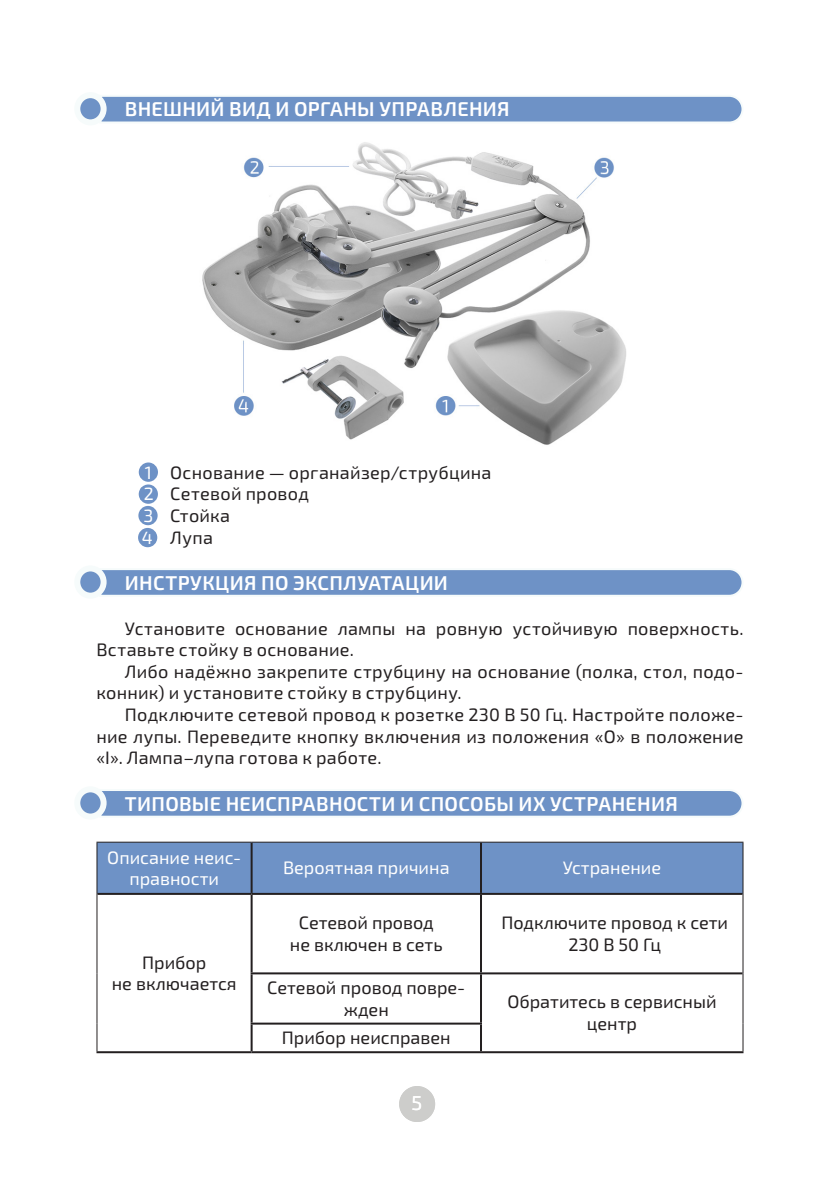
<style>
.page{position:relative;width:840px;height:1191px;background:#fff}
.page>*{position:absolute;margin:0;border:0;box-sizing:border-box;transform-origin:0 0}
.заголовки{font:600 20px "Exo 2.0";letter-spacing:.015em;color:#fff}
.t1{font:20px "Exo 2.0";color:#fff}
.табл{font:18px/21.6px "Exo 2.0";letter-spacing:.01em;color:#231f20;text-align:center}
.табл-2{font:18px/21.6px "Exo 2.0";color:#fff;text-align:center}
.Стиль_абзаца_3{font:17.8px "Exo 2.0";color:#fff}
</style>
<div class="page">
<div style="left:399px;top:1086px;width:36px;height:36px;background:#cdcdcb;border-radius:50%"></div>
<svg style="left:101px;top:96px;width:641px;height:26px;background:#7698c9"></svg>
<div style="left:77px;top:95px;width:26px;height:27px;background:#6e92c6;border-radius:50%"></div>
<div style="left:74px;top:92px;width:32px;height:33px;border:6px solid #f6fbfb;border-radius:50%"></div>
<svg style="left:101px;top:570px;width:641px;height:25px;background:#7094c7"></svg>
<div style="left:77px;top:568px;width:26px;height:27px;background:#6e92c6;border-radius:50%"></div>
<div style="left:74px;top:565px;width:32px;height:33px;border:6px solid #f6fbfb;border-radius:50%"></div>
<div style="left:101px;top:791px;width:641px;height:25px;background:#6e92c6"></div>
<div style="left:77px;top:789px;width:26px;height:27px;background:#6e92c6;border-radius:50%"></div>
<div style="left:74px;top:786px;width:32px;height:33px;border:6px solid #f6fbfb;border-radius:50%"></div>
<div style="left:97px;top:842px;width:645px;height:51px;background:#6e92c6"></div>
<hr style="left:250px;top:842px;width:2px;height:51px;background:#231f20">
<hr style="left:479px;top:842px;width:2px;height:51px;background:#231f20">
<hr style="left:97px;top:893px;width:154px;height:2px;background:#231f20">
<hr style="left:251px;top:893px;width:229px;height:2px;background:#231f20">
<hr style="left:250px;top:895px;width:2px;height:77px;background:#231f20">
<hr style="left:480px;top:893px;width:262px;height:2px;background:#231f20">
<hr style="left:479px;top:895px;width:2px;height:77px;background:#231f20">
<hr style="left:250px;top:972px;width:230px;height:2px;background:#231f20">
<hr style="left:250px;top:974px;width:2px;height:48px;background:#231f20">
<hr style="left:480px;top:972px;width:262px;height:2px;background:#231f20">
<hr style="left:479px;top:974px;width:2px;height:48px;background:#231f20">
<hr style="left:250px;top:1022px;width:231px;height:2px;background:#231f20">
<hr style="left:250px;top:1024px;width:2px;height:27px;background:#231f20">
<hr style="left:479px;top:1024px;width:2px;height:27px;background:#231f20">
<hr style="left:96px;top:1051px;width:155px;height:2px;background:#231f20">
<hr style="left:251px;top:1051px;width:229px;height:2px;background:#231f20">
<hr style="left:480px;top:1051px;width:263px;height:2px;background:#231f20">
<hr style="left:96px;top:841px;width:155px;height:1px;background:#231f20">
<hr style="left:96px;top:842px;width:1px;height:52px;background:#231f20">
<hr style="left:251px;top:841px;width:229px;height:1px;background:#231f20">
<hr style="left:480px;top:841px;width:263px;height:1px;background:#231f20">
<hr style="left:742px;top:842px;width:1px;height:52px;background:#231f20">
<hr style="left:96px;top:894px;width:1px;height:79px;background:#231f20">
<hr style="left:742px;top:894px;width:1px;height:79px;background:#231f20">
<hr style="left:96px;top:973px;width:1px;height:50px;background:#231f20">
<hr style="left:742px;top:973px;width:1px;height:50px;background:#231f20">
<svg style="left:96px;top:1023px;width:1px;height:28px"></svg>
<svg style="left:742px;top:1023px;width:1px;height:28px"></svg>
<img style="left:202px;top:142px;width:424px;height:303px">
<div style="left:139px;top:462px;width:19px;height:20px;background:#6e92c6;border-radius:50%"></div>
<div style="left:139px;top:484px;width:19px;height:20px;background:#6e92c6;border-radius:50%"></div>
<div style="left:138px;top:506px;width:19px;height:19px;background:#6e92c6;border-radius:50%"></div>
<div style="left:138px;top:528px;width:19px;height:19px;background:#6e92c6;border-radius:50%"></div>
<p class="заголовки" style="left:125px;top:97px;width:386px">ВНЕШНИЙ ВИД И ОРГАНЫ УПРАВЛЕНИЯ</p>
<p class="табл" style="left:142px;top:462px;width:351px">1. Основание — органайзер/струбцина</p>
<p class="табл" style="left:140px;top:484px;width:170px">2. Сетевой провод</p>
<p class="табл" style="left:140px;top:505px;width:91px">3. Стойка</p>
<p class="табл" style="left:140px;top:527px;width:74px">4. Лупа</p>
<p class="заголовки" style="left:125px;top:571px;width:324px">ИНСТРУКЦИЯ ПО ЭКСПЛУАТАЦИИ</p>
<p class="табл" style="left:96px;top:618px;width:648px;text-align:left;text-indent:28px">Установите основание лампы на ровную устойчивую поверхность.<br>Вставьте стойку в основание.</p>
<p class="табл" style="left:96px;top:661px;width:648px;text-align:left;text-indent:28px">Либо надёжно закрепите струбцину на основание (полка, стол, подо&shy;конник) и установите стойку в струбцину.</p>
<p class="табл" style="left:96px;top:704px;width:648px;text-align:justify;text-indent:28px">Подключите сетевой провод к розетке 230 В 50 Гц. Настройте положе&shy;ние лупы. Переведите кнопку включения из положения «О» в положение «I». Лампа–лупа готова к работе.</p>
<p class="заголовки" style="left:125px;top:792px;width:554px">ТИПОВЫЕ НЕИСПРАВНОСТИ И СПОСОБЫ ИХ УСТРАНЕНИЯ</p>
<p class="табл-2" style="left:107px;top:846px;width:135px">Описание неис&shy;правности</p>
<p class="табл-2" style="left:283px;top:857px;width:168px">Вероятная причина</p>
<p class="табл-2" style="left:562px;top:857px;width:100px">Устранение</p>
<p class="Стиль_абзаца_3" style="left:145px;top:462px;width:9px">1</p>
<p class="Стиль_абзаца_3" style="left:144px;top:483px;width:11px">2</p>
<p class="Стиль_абзаца_3" style="left:143px;top:505px;width:11px">3</p>
<p class="Стиль_абзаца_3" style="left:142px;top:527px;width:12px">4</p>
<p class="табл" style="left:112px;top:951px;width:126px">Прибор<br>не включается</p>
<p class="табл" style="left:290px;top:912px;width:154px">Сетевой провод не включен в сеть</p>
<p class="табл" style="left:501px;top:912px;width:228px">Подключите провод к сети<br>230 В 50 Гц</p>
<p class="табл" style="left:267px;top:977px;width:199px">Сетевой провод повре&shy;жден</p>
<p class="табл" style="left:507px;top:991px;width:211px">Обратитесь в сервисный центр</p>
<p class="табл" style="left:282px;top:1027px;width:170px">Прибор неисправен</p>
<p class="t1" style="left:411px;top:1091px;width:12px">5</p>
</div>
